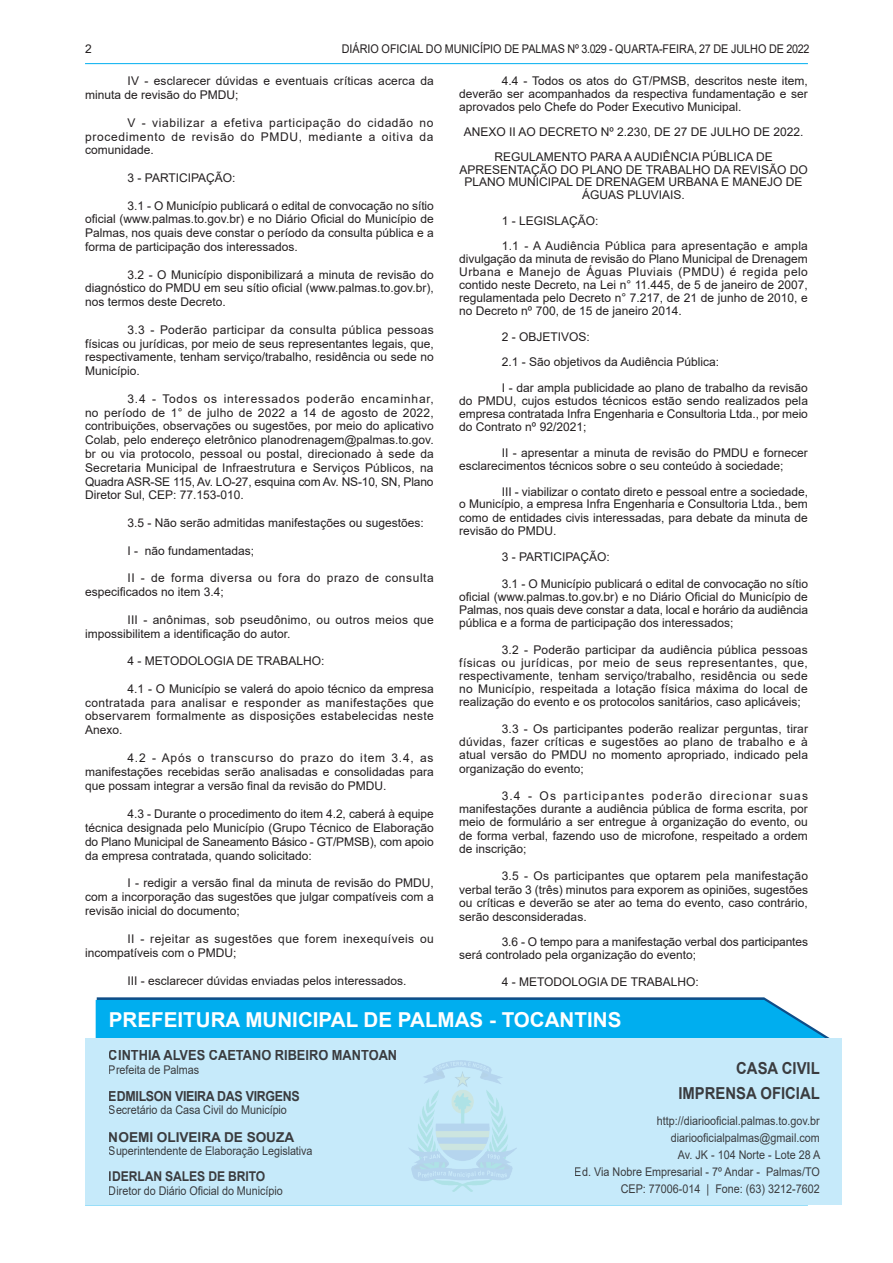
<style>
.page{position:relative;width:893px;height:1263px;background:#fff}
.page>*{position:absolute;margin:0;border:0;box-sizing:border-box;transform-origin:0 0}
.t1{font:700 20.55px "Arial";color:#fff}
.t2{font:700 16.5px/25.7px "Arial";color:#231f20;text-align:right;scale:.9 1}
.t3{font:700 14.25px "Arial";color:#231f20;scale:.9 1}
.t4{font:700 13.8px "Arial";letter-spacing:-.025em;color:#231f20;scale:.9 1}
.t5{font:700 13.65px "Arial";letter-spacing:-.005em;color:#231f20}
.t6{font:700 13.5px "Arial";letter-spacing:-.01em;color:#231f20;scale:.9 1}
.t7{font:12px/13.8px "Arial";color:#231f20;text-align:justify}
.t8{font:12px/17.1px "Arial";color:#231f20;text-align:right;scale:.9 1}
.t9{font:12px/14px "Arial";letter-spacing:.035em;color:#231f20}
.t10{font:12px/13.8px "Arial";letter-spacing:.045em;color:#231f20}
.t11{font:12px/25.8px "Arial";letter-spacing:.02em;color:#231f20}
</style>
<div class="page">
<hr style="left:85px;top:63px;width:723px;height:1px;background:#00aeef">
<hr style="left:85px;top:1204px;width:723px;height:1px;background:#00aeef">
<svg style="left:96px;top:997px;width:734px;height:41px;background:#0eace9"></svg>
<div style="left:85px;top:1038px;width:757px;height:166px;background:#c6eafa"></div>
<img style="left:409px;top:1061px;width:107px;height:130px">
<p class="t7" style="left:85px;top:42px;width:8px">2</p>
<p class="t8" style="left:342px;top:40px;width:521px">DIÁRIO OFICIAL DO MUNICÍPIO DE PALMAS Nº 3.029 - QUARTA-FEIRA, 27 DE JULHO DE 2022</p>
<p class="t7" style="left:85px;top:74px;width:350px;text-indent:43px">IV - esclarecer dúvidas e eventuais críticas acerca da minuta de revisão do PMDU;</p>
<p class="t7" style="left:85px;top:116px;width:350px;text-indent:43px">V - viabilizar a efetiva participação do cidadão no procedimento de revisão do PMDU, mediante a oitiva da comunidade.</p>
<p class="t7" style="left:128px;top:171px;width:110px">3 - PARTICIPAÇÃO:</p>
<p class="t7" style="left:85px;top:198px;width:350px;text-indent:43px">3.1 - O Município publicará o edital de convocação no sítio oficial (www.palmas.to.gov.br) e no Diário Oficial do Município de Palmas, nos quais deve constar o período da consulta pública e a forma de participação dos interessados.</p>
<p class="t7" style="left:85px;top:267px;width:350px;text-indent:43px">3.2 - O Município disponibilizará a minuta de revisão do diagnóstico do PMDU em seu sítio oficial (www.palmas.to.gov.br), nos termos deste Decreto.</p>
<p class="t7" style="left:85px;top:323px;width:350px;text-indent:43px">3.3 - Poderão participar da consulta pública pessoas físicas ou jurídicas, por meio de seus representantes legais, que, respectivamente, tenham serviço/trabalho, residência ou sede no Município.</p>
<p class="t7" style="left:85px;top:392px;width:350px;text-indent:43px">3.4 - Todos os interessados poderão encaminhar, no período de 1° de julho de 2022 a 14 de agosto de 2022, contribuições, observações ou sugestões, por meio do aplicativo Colab, pelo endereço eletrônico planodrenagem@palmas.to.gov. br ou via protocolo, pessoal ou postal, direcionado à sede da Secretaria Municipal de Infraestrutura e Serviços Públicos, na Quadra ASR-SE 115, Av. LO-27, esquina com Av. NS-10, SN, Plano Diretor Sul, CEP: 77.153-010.</p>
<p class="t7" style="left:128px;top:516px;width:298px">3.5 - Não serão admitidas manifestações ou sugestões:</p>
<p class="t7" style="left:128px;top:543px;width:128px">I - não fundamentadas;</p>
<p class="t10" style="left:85px;top:571px;width:350px;text-indent:43px">II - de forma diversa ou fora do prazo de consulta especificados no item 3.4;</p>
<p class="t7" style="left:85px;top:612px;width:350px;text-indent:43px">III - anônimas, sob pseudônimo, ou outros meios que impossibilitem a identificação do autor.</p>
<p class="t7" style="left:128px;top:654px;width:198px">4 - METODOLOGIA DE TRABALHO:</p>
<p class="t7" style="left:85px;top:681px;width:350px;text-indent:43px">4.1 - O Município se valerá do apoio técnico da empresa contratada para analisar e responder as manifestações que observarem formalmente as disposições estabelecidas neste Anexo.</p>
<p class="t7" style="left:85px;top:751px;width:350px;text-indent:43px">4.2 - Após o transcurso do prazo do item 3.4, as manifestações recebidas serão analisadas e consolidadas para que possam integrar a versão final da revisão do PMDU.</p>
<p class="t7" style="left:85px;top:806px;width:350px;text-indent:43px">4.3 - Durante o procedimento do item 4.2, caberá à equipe técnica designada pelo Município (Grupo Técnico de Elaboração do Plano Municipal de Saneamento Básico - GT/PMSB), com apoio da empresa contratada, quando solicitado:</p>
<p class="t7" style="left:85px;top:876px;width:350px;text-indent:43px">I - redigir a versão final da minuta de revisão do PMDU, com a incorporação das sugestões que julgar compatíveis com a revisão inicial do documento;</p>
<p class="t9" style="left:85px;top:932px;width:350px;text-indent:43px">II - rejeitar as sugestões que forem inexequíveis ou incompatíveis com o PMDU;</p>
<p class="t7" style="left:128px;top:974px;width:280px">III - esclarecer dúvidas enviadas pelos interessados.</p>
<p class="t7" style="left:459px;top:75px;width:350px;line-height:12.9px;text-indent:43px">4.4 - Todos os atos do GT/PMSB, descritos neste item, deverão ser acompanhados da respectiva fundamentação e ser aprovados pelo Chefe do Poder Executivo Municipal.</p>
<p class="t7" style="left:464px;top:120px;width:341px;line-height:24.9px;text-align:center">ANEXO II AO DECRETO Nº 2.230, DE 27 DE JULHO DE 2022.<br>REGULAMENTO PARA A AUDIÊNCIA PÚBLICA DE</p>
<p class="t7" style="left:459px;top:163px;width:350px;line-height:12.5px;text-align:center">APRESENTAÇÃO DO PLANO DE TRABALHO DA REVISÃO DO<br>PLANO MUNICIPAL DE DRENAGEM URBANA E MANEJO DE<br>ÁGUAS PLUVIAIS.</p>
<p class="t11" style="left:502px;top:207px;width:308px">1 - LEGISLAÇÃO:<br>1.1 - A Audiência Pública para apresentação e ampla</p>
<p class="t7" style="left:459px;top:253px;width:350px;line-height:12.9px">divulgação da minuta de revisão do Plano Municipal de Drenagem Urbana e Manejo de Águas Pluviais (PMDU) é regida pelo contido neste Decreto, na Lei n° 11.445, de 5 de janeiro de 2007, regulamentada pelo Decreto n° 7.217, de 21 de junho de 2010, e no Decreto nº 700, de 15 de janeiro 2014.</p>
<p class="t7" style="left:502px;top:323px;width:308px;line-height:25.8px;text-align:left">2 - OBJETIVOS:<br>2.1 - São objetivos da Audiência Pública:<br>I - dar ampla publicidade ao plano de trabalho da revisão</p>
<p class="t7" style="left:459px;top:394px;width:350px;line-height:12.9px">do PMDU, cujos estudos técnicos estão sendo realizados pela empresa contratada Infra Engenharia e Consultoria Ltda., por meio do Contrato nº 92/2021;</p>
<p class="t7" style="left:459px;top:446px;width:350px;line-height:12.9px;text-indent:43px">II - apresentar a minuta de revisão do PMDU e fornecer esclarecimentos técnicos sobre o seu conteúdo à sociedade;</p>
<p class="t7" style="left:459px;top:485px;width:350px;line-height:13px;text-indent:43px">III - viabilizar o contato direto e pessoal entre a sociedade, o Município, a empresa Infra Engenharia e Consultoria Ltda., bem como de entidades civis interessadas, para debate da minuta de revisão do PMDU.</p>
<p class="t7" style="left:502px;top:550px;width:110px">3 - PARTICIPAÇÃO:</p>
<p class="t7" style="left:459px;top:577px;width:350px;line-height:13.2px;text-indent:43px">3.1 - O Município publicará o edital de convocação no sítio oficial (www.palmas.to.gov.br) e no Diário Oficial do Município de Palmas, nos quais deve constar a data, local e horário da audiência pública e a forma de participação dos interessados;</p>
<p class="t7" style="left:459px;top:643px;width:350px;line-height:13.2px;text-indent:43px">3.2 - Poderão participar da audiência pública pessoas físicas ou jurídicas, por meio de seus representantes, que, respectivamente, tenham serviço/trabalho, residência ou sede no Município, respeitada a lotação física máxima do local de realização do evento e os protocolos sanitários, caso aplicáveis;</p>
<p class="t7" style="left:459px;top:722px;width:350px;line-height:13.4px;text-indent:43px">3.3 - Os participantes poderão realizar perguntas, tirar dúvidas, fazer críticas e sugestões ao plano de trabalho e à atual versão do PMDU no momento apropriado, indicado pela organização do evento;</p>
<p class="t7" style="left:459px;top:789px;width:350px;text-indent:43px">3.4 - Os participantes poderão direcionar suas manifestações durante a audiência pública de forma escrita, por meio de formulário a ser entregue à organização do evento, ou de forma verbal, fazendo uso de microfone, respeitado a ordem de inscrição;</p>
<p class="t7" style="left:459px;top:869px;width:350px;line-height:13.4px;text-indent:43px">3.5 - Os participantes que optarem pela manifestação verbal terão 3 (três) minutos para exporem as opiniões, sugestões ou críticas e deverão se ater ao tema do evento, caso contrário, serão desconsideradas.</p>
<p class="t7" style="left:459px;top:936px;width:350px;line-height:12.9px;text-indent:43px">3.6 - O tempo para a manifestação verbal dos participantes será controlado pela organização do evento;</p>
<p class="t7" style="left:502px;top:975px;width:198px">4 - METODOLOGIA DE TRABALHO:</p>
<h1 class="t1" style="left:109px;top:1005px;width:514px">PREFEITURA MUNICIPAL DE PALMAS - TOCANTINS</h1>
<p class="t3" style="left:109px;top:1045px;width:322px">CINTHIA ALVES CAETANO RIBEIRO MANTOAN</p>
<p class="t8" style="left:109px;top:1061px;width:102px">Prefeita de Palmas</p>
<p class="t4" style="left:109px;top:1086px;width:214px">EDMILSON VIEIRA DAS VIRGENS</p>
<p class="t8" style="left:109px;top:1101px;width:199px">Secretário da Casa Civil do Município</p>
<p class="t5" style="left:109px;top:1127px;width:187px">NOEMI OLIVEIRA DE SOUZA</p>
<p class="t8" style="left:109px;top:1142px;width:228px">Superintendente de Elaboração Legislativa</p>
<p class="t6" style="left:109px;top:1167px;width:175px">IDERLAN SALES DE BRITO</p>
<p class="t8" style="left:109px;top:1182px;width:195px">Diretor do Diário Oficial do Município</p>
<h2 class="t2" style="left:678px;top:1055px;width:159px">CASA CIVIL<br>IMPRENSA OFICIAL</h2>
<p class="t8" style="left:575px;top:1112px;width:274px">http://diariooficial.palmas.to.gov.br diariooficialpalmas@gmail.com<br>Av. JK - 104 Norte - Lote 28 A<br>Ed. Via Nobre Empresarial - 7º Andar - Palmas/TO CEP: 77006-014 | Fone: (63) 3212-7602</p>
</div>
